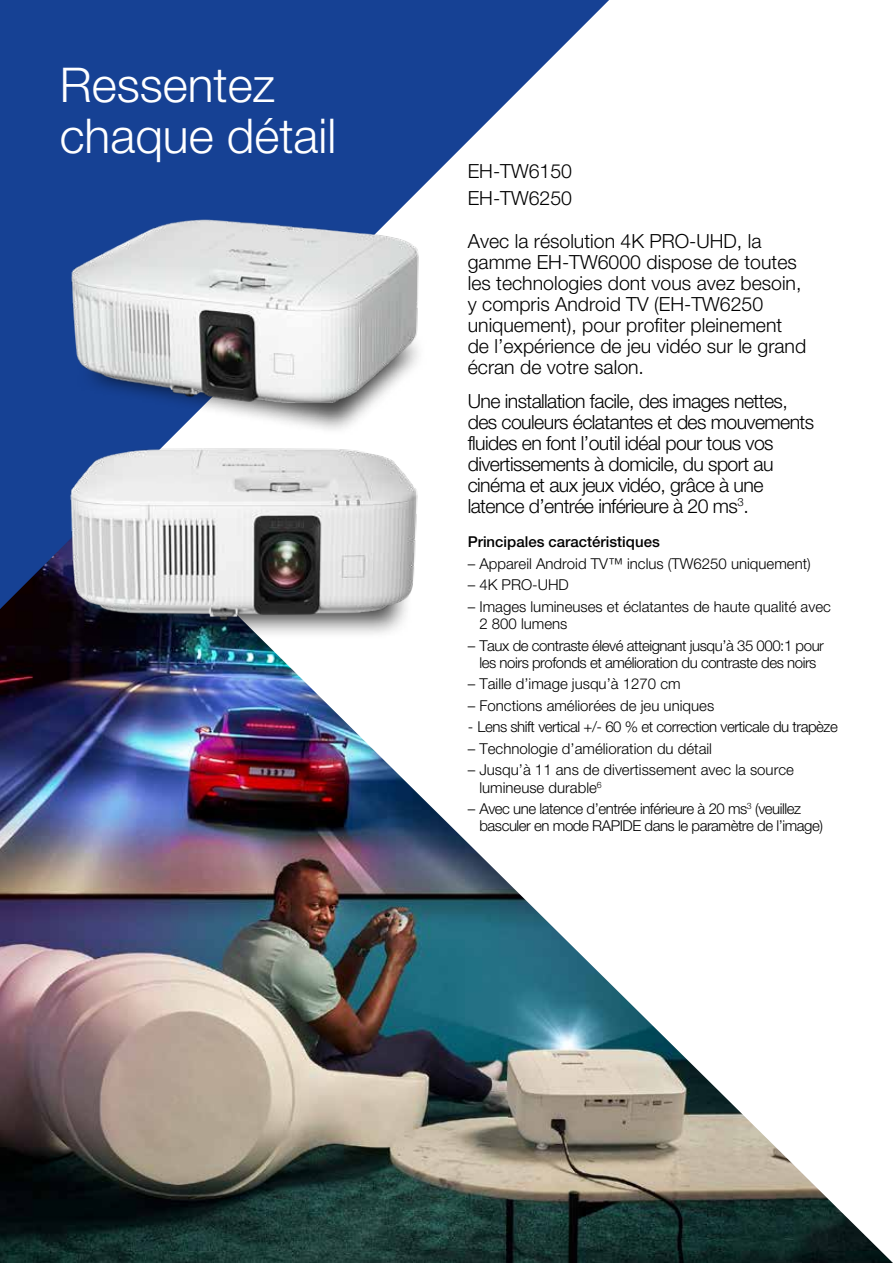
<style>
.page{position:relative;width:893px;height:1263px;background:#fff}
.page>*{position:absolute;margin:0;border:0;box-sizing:border-box;transform-origin:0 0}
.t1{font:300 48px/51px "Helvetica Neue LT";color:#fff}
.t2{font:300 19.5px/21px "Helvetica Neue LT";color:#000}
.t3{font:300 19.5px/21px "Helvetica Neue LT";letter-spacing:-.03em;color:#000}
.t4{font:300 15px/17.2px "Helvetica Neue LT";color:#000}
.t5{font:300 15px/17.2px "Helvetica Neue LT";letter-spacing:-.03em;color:#000;text-align:center}
.t6{font:500 15px "Helvetica Neue LT";color:#000}
</style>
<div class="page">
<img style="left:0;top:609px;width:893px;height:654px">
<svg style="left:0;top:0;width:609px;height:609px;fill:#164194"></svg>
<div style="left:76px;top:311px;width:352px;height:125px;background:#000;opacity:.75"></div>
<img style="left:64px;top:208px;width:361px;height:194px">
<div style="left:74px;top:537px;width:338px;height:103px;background:#000;opacity:.75"></div>
<img style="left:64px;top:442px;width:361px;height:185px">
<h1 class="t1" style="left:60px;top:59px;width:278px">Ressentez chaque détail</h1>
<h2 class="t2" style="left:468px;top:157px;width:106px;line-height:26.7px">EH-TW6150<br>EH-TW6250</h2>
<p class="t2" style="left:468px;top:230px;width:340px">Avec la résolution 4K PRO-UHD, la gamme EH-TW6000 dispose de toutes les technologies dont vous avez besoin, y compris Android TV (EH-TW6250 uniquement), pour profiter pleinement de l’expérience de jeu vidéo sur le grand écran de votre salon.</p>
<p class="t3" style="left:468px;top:390px;width:348px">Une installation facile, des images nettes, des couleurs éclatantes et des mouvements fluides en font l’outil idéal pour tous vos divertissements à domicile, du sport au cinéma et aux jeux vidéo, grâce à une latence d’entrée inférieure à 20 ms<sup>3</sup>.</p>
<p class="t6" style="left:468px;top:533px;width:194px">Principales caractéristiques</p>
<p class="t4" style="left:468px;top:555px;width:344px">– Appareil Android TV™ inclus (TW6250 uniquement)</p>
<p class="t4" style="left:468px;top:576px;width:103px">– 4K PRO-UHD</p>
<p class="t4" style="left:479px;top:598px;width:353px;text-indent:-12px">– Images lumineuses et éclatantes de haute qualité avec<br>2 800 lumens</p>
<p class="t5" style="left:468px;top:636px;width:358px">– Taux de contraste élevé atteignant jusqu’à 35 000:1 pour les noirs profonds et amélioration du contraste des noirs</p>
<p class="t4" style="left:468px;top:675px;width:214px">– Taille d’image jusqu’à 1270 cm</p>
<p class="t4" style="left:468px;top:697px;width:248px">– Fonctions améliorées de jeu uniques</p>
<p class="t5" style="left:468px;top:718px;width:372px">- Lens shift vertical +/- 60 % et correction verticale du trapèze</p>
<p class="t4" style="left:468px;top:740px;width:246px">– Technologie d’amélioration du détail</p>
<p class="t4" style="left:479px;top:761px;width:316px;text-indent:-12px">– Jusqu’à 11 ans de divertissement avec la source lumineuse durable<sup>6</sup></p>
<p class="t5" style="left:479px;top:800px;width:345px;text-align:left;text-indent:-12px">– Avec une latence d’entrée inférieure à 20 ms<sup>3</sup> (veuillez basculer en mode RAPIDE dans le paramètre de l’image)</p>
</div>
